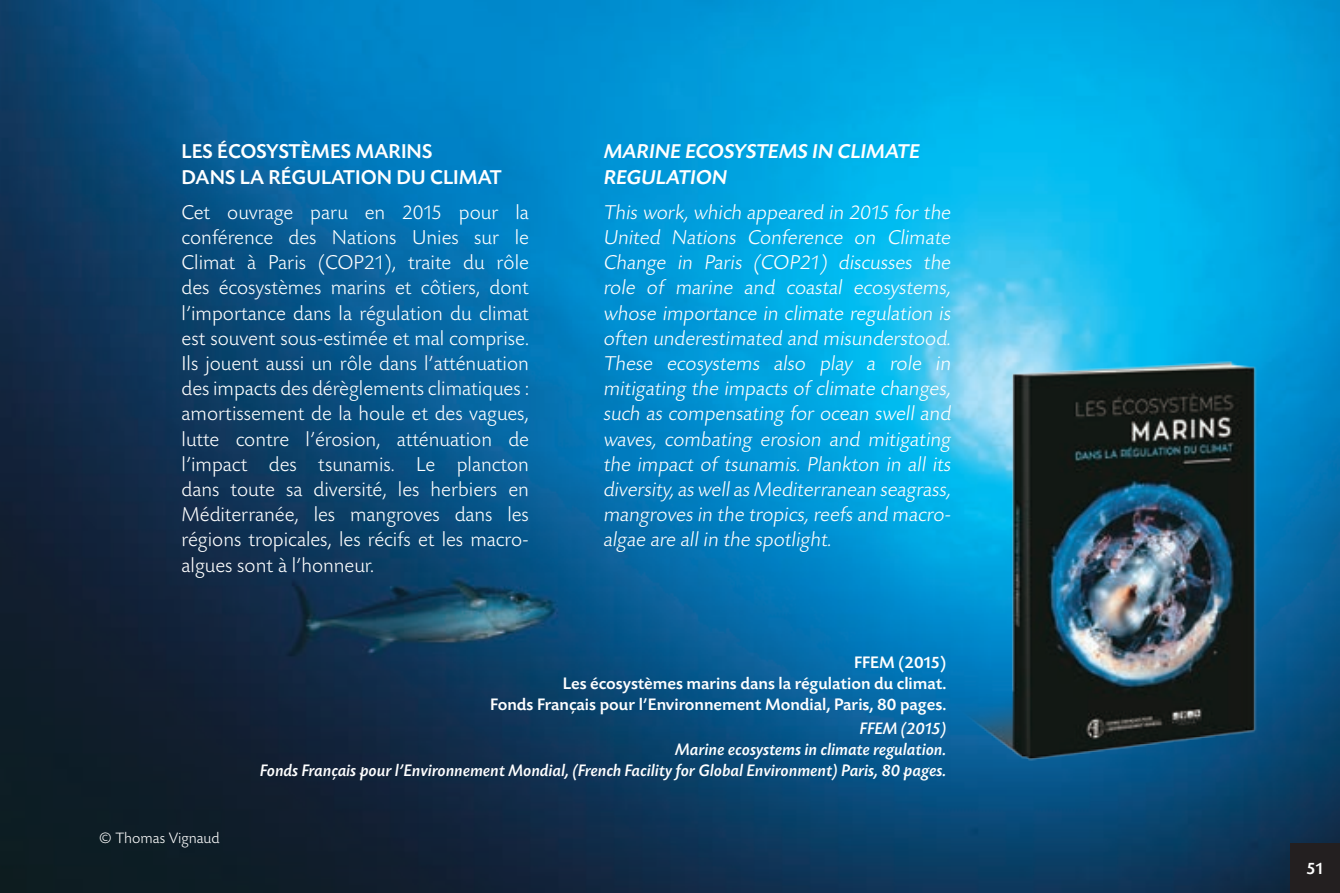
<style>
.page{position:relative;width:1340px;height:893px;background:#fff}
.page>*{position:absolute;margin:0;border:0;box-sizing:border-box;transform-origin:0 0}
.t1{font:300 21px/25.2px "Today SBOP";color:#fff;text-align:justify}
.t2{font:500 21px/25.2px "Today SBOP";color:#fff}
.t3{font:italic 500 17.5px/21px "Today SBOP";color:#fff;text-align:right}
.t4{font:500 17.5px/21px "Today SBOP";color:#fff;text-align:right}
.t5{font:300 15.75px "Today SBOP";color:#fff}
</style>
<div class="page">
<img style="left:0;top:0;width:1339px;height:893px">
<div style="left:1290px;top:843px;width:49px;height:50px;background:#231f20"></div>
<img style="left:950px;top:335px;width:366px;height:431px">
<p class="t2" style="left:181px;top:140px;width:322px">LES ÉCOSYSTÈMES MARINS<br>DANS LA RÉGULATION DU CLIMAT</p>
<p class="t1" style="left:181px;top:200px;width:349px">Cet ouvrage paru en 2015 pour la conférence des Nations Unies sur le Climat à Paris (COP21), traite du rôle des écosystèmes marins et côtiers, dont l’importance dans la régulation du climat est souvent sous-estimée et mal comprise.<br>Ils jouent aussi un rôle dans l’atténuation des impacts des dérèglements climatiques : amortissement de la houle et des vagues, lutte contre l’érosion, atténuation de l’impact des tsunamis. Le plancton dans toute sa diversité, les herbiers en Méditerranée, les mangroves dans les régions tropicales, les récifs et les macro&shy;algues sont à l’honneur.</p>
<p class="t2" style="left:603px;top:140px;width:321px">MARINE ECOSYSTEMS IN CLIMATE<br>REGULATION</p>
<p class="t1" style="left:603px;top:200px;width:352px">This work, which appeared in 2015 for the United Nations Conference on Climate Change in Paris (COP21) discusses the role of marine and coastal ecosystems, whose importance in climate regulation is often underestimated and misunderstood.<br>These ecosystems also play a role in mitigating the impacts of climate changes, such as compensating for ocean swell and waves, combating erosion and mitigating the impact of tsunamis. Plankton in all its diversity,as wellas Mediterranean seagrass, mangroves in the tropics,reefs and macro&shy;algae are all in the spotlight.</p>
<p class="t5" style="left:99px;top:830px;width:122px">© Thomas Vignaud</p>
<p class="t4" style="left:490px;top:652px;width:457px">FFEM (2015)<br>Les écosystèmes marins dans la régulation du climat.<br>Fonds Français pour l’Environnement Mondial, Paris, 80 pages.</p>
<p class="t3" style="left:260px;top:718px;width:688px">FFEM (2015)<br>Marine ecosystems in climate regulation.<br>Fonds Français pour l’Environnement Mondial, (French Facility for Global Environment) Paris, 80 pages.</p>
<p class="t4" style="left:1305px;top:859px;width:20px">51</p>
</div>
